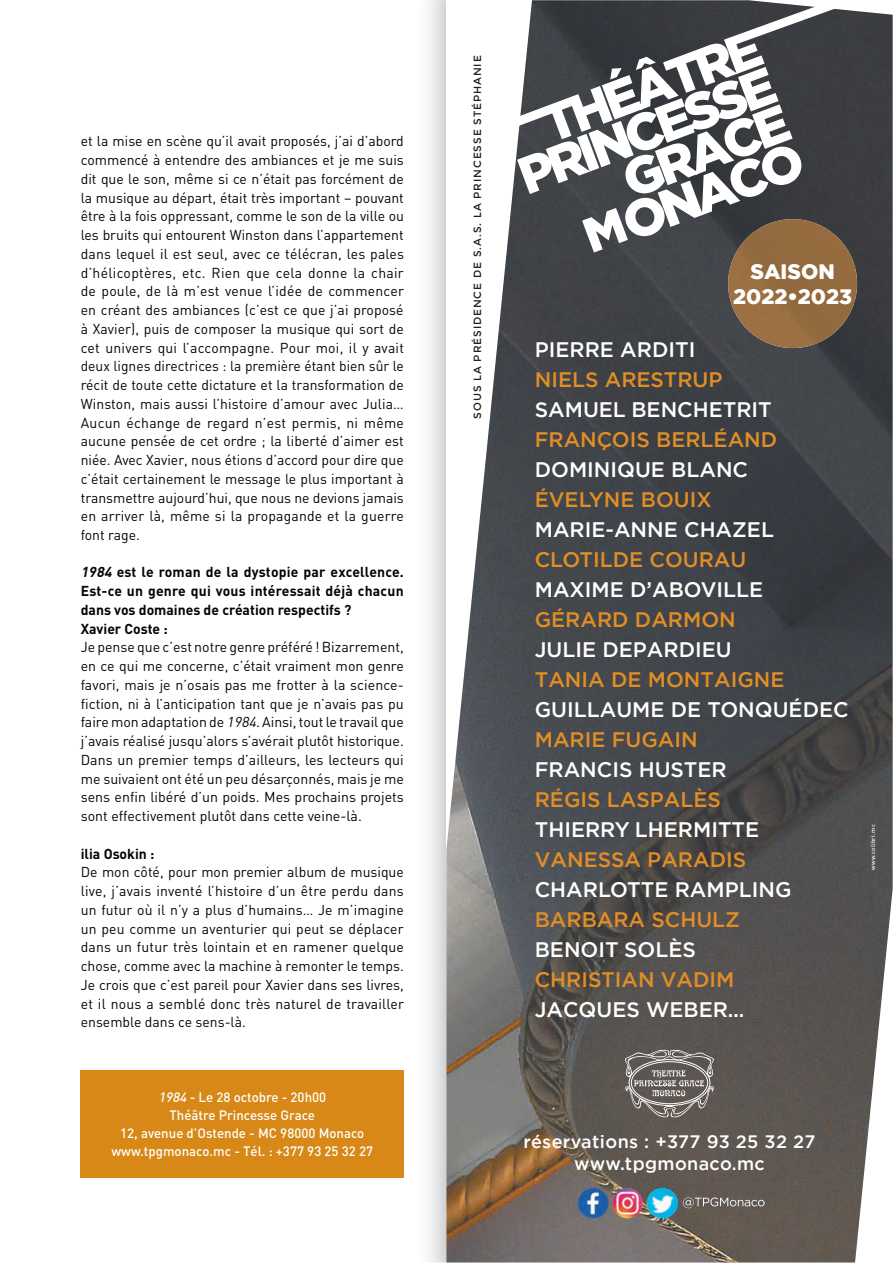
<style>
.page{position:relative;width:893px;height:1263px;background:#fff}
.page>*{position:absolute;margin:0;border:0;box-sizing:border-box;transform-origin:0 0}
.t1{font:500 21px "Gotham";color:#fff}
.t2{font:500 21px "Gotham";color:#e28e25}
.t3{font:900 20.85px/25px "Gotham";color:#fff;text-align:center}
.t4{font:500 18px/21.6px "Gotham";letter-spacing:.02em;color:#fff;text-align:center}
.t5{font:14.25px/18.8px "DIN";color:#040503;text-align:justify}
.t6{font:700 14.25px/18.8px "DIN";color:#040503}
.t7{font:500 13.5px/18px "DIN";color:#fff;text-align:center}
.t8{font:10.5px "Montserrat";letter-spacing:.09em;color:#231f20}
.t9{font:500 6px "DIN Pro";letter-spacing:.05em;color:#fff}
.s1{font-style:italic}
</style>
<div class="page">
<img style="left:446px;top:12px;width:447px;height:1251px">
<svg style="left:625px;top:1050px;width:89px;height:67px;background:#7e7975"></svg>
<img style="left:574px;top:1181px;width:107px;height:42px">
<svg style="left:683px;top:1198px;width:81px;height:10px"></svg>
<svg style="left:463px;top:0;width:404px;height:145px;fill:#3c3d41"></svg>
<div style="left:728px;top:219px;width:129px;height:129px;background:#956b3f;border-radius:50%"></div>
<svg style="left:517px;top:67px;width:284px;height:186px"></svg>
<div style="left:468px;top:55px;width:17px;height:383px;background:#fff"></div>
<div style="left:81px;top:1070px;width:323px;height:108px;background:#d78816"></div>
<p class="t5" style="left:81px;top:134px;width:325px">et la mise en scène qu’il avait proposés, j’ai d’abord commencé à entendre des ambiances et je me suis dit que le son, même si ce n’était pas forcément de la musique au départ, était très important – pouvant être à la fois oppressant, comme le son de la ville ou les bruits qui entourent Winston dans l’appartement dans lequel il est seul, avec ce télécran, les pales d’hélicoptères, etc. Rien que cela donne la chair de poule, de là m’est venue l’idée de commencer en créant des ambiances (c’est ce que j’ai proposé à Xavier), puis de composer la musique qui sort de cet univers qui l’accompagne. Pour moi, il y avait deux lignes directrices : la première étant bien sûr le récit de toute cette dictature et la transformation de Winston, mais aussi l’histoire d’amour avec Julia… Aucun échange de regard n’est permis, ni même aucune pensée de cet ordre ; la liberté d’aimer est niée. Avec Xavier, nous étions d’accord pour dire que c’était certainement le message le plus important à transmettre aujourd’hui, que nous ne devions jamais en arriver là, même si la propagande et la guerre font rage.</p>
<p class="t6" style="left:81px;top:564px;width:325px"><span class="s1">1984</span> est le roman de la dystopie par excellence.<br>Est-ce un genre qui vous intéressait déjà chacun dans vos domaines de création respectifs ?<br>Xavier Coste :</p>
<p class="t5" style="left:81px;top:640px;width:325px">Je pense que c’est notre genre préféré ! Bizarrement, en ce qui me concerne, c’était vraiment mon genre favori, mais je n’osais pas me frotter à la science&shy;fiction, ni à l’anticipation tant que je n’avais pas pu faire mon adaptation de <span class="s1">1984</span>. Ainsi, tout le travail que j’avais réalisé jusqu’alors s’avérait plutôt historique.<br>Dans un premier temps d’ailleurs, les lecteurs qui me suivaient ont été un peu désarçonnés, mais je me sens enfin libéré d’un poids. Mes prochains projets sont effectivement plutôt dans cette veine-là.</p>
<p class="t6" style="left:81px;top:845px;width:75px">ilia Osokin :</p>
<p class="t5" style="left:81px;top:864px;width:325px">De mon côté, pour mon premier album de musique live, j’avais inventé l’histoire d’un être perdu dans un futur où il n’y a plus d’humains… Je m’imagine un peu comme un aventurier qui peut se déplacer dans un futur très lointain et en ramener quelque chose, comme avec la machine à remonter le temps.<br>Je crois que c’est pareil pour Xavier dans ses livres, et il nous a semblé donc très naturel de travailler ensemble dans ce sens-là.</p>
<p class="t7" style="left:111px;top:1089px;width:263px"><span class="s1">1984</span> - Le 28 octobre - 20h00<br>Théâtre Princesse Grace<br>12, avenue d’Ostende - MC 98000 Monaco www.tpgmonaco.mc - Tél. : +377 93 25 32 27</p>
<p class="t8" style="left:471px;top:419px;width:365px;rotate:-90deg">SOUS LA PRÉSIDENCE DE S.A.S. LA PRINCESSE STÉPHANIE</p>
<h2 class="t3" style="left:733px;top:260px;width:120px">SAISON<br>2022•2023</h2>
<h1 class="t1" style="left:535px;top:340px;width:162px">PIERRE ARDITI</h1>
<h1 class="t2" style="left:535px;top:370px;width:189px">NIELS ARESTRUP</h1>
<h1 class="t1" style="left:535px;top:400px;width:238px">SAMUEL BENCHETRIT</h1>
<h1 class="t2" style="left:535px;top:430px;width:244px">FRANÇOIS BERLÉAND</h1>
<h1 class="t1" style="left:535px;top:460px;width:215px">DOMINIQUE BLANC</h1>
<h1 class="t2" style="left:535px;top:490px;width:178px">ÉVELYNE BOUIX</h1>
<h1 class="t1" style="left:535px;top:520px;width:241px">MARIE-ANNE CHAZEL</h1>
<h1 class="t2" style="left:535px;top:550px;width:213px">CLOTILDE COURAU</h1>
<h1 class="t1" style="left:535px;top:580px;width:230px">MAXIME D’ABOVILLE</h1>
<h1 class="t2" style="left:535px;top:610px;width:202px">GÉRARD DARMON</h1>
<h1 class="t1" style="left:535px;top:640px;width:198px">JULIE DEPARDIEU</h1>
<h1 class="t2" style="left:535px;top:670px;width:251px">TANIA DE MONTAIGNE</h1>
<h1 class="t1" style="left:535px;top:700px;width:315px">GUILLAUME DE TONQUÉDEC</h1>
<h1 class="t2" style="left:535px;top:730px;width:164px">MARIE FUGAIN</h1>
<h1 class="t1" style="left:535px;top:760px;width:193px">FRANCIS HUSTER</h1>
<h1 class="t2" style="left:535px;top:790px;width:188px">RÉGIS LASPALÈS</h1>
<h1 class="t1" style="left:535px;top:820px;width:226px">THIERRY LHERMITTE</h1>
<h1 class="t2" style="left:535px;top:850px;width:213px">VANESSA PARADIS</h1>
<h1 class="t1" style="left:535px;top:880px;width:258px">CHARLOTTE RAMPLING</h1>
<h1 class="t2" style="left:535px;top:910px;width:207px">BARBARA SCHULZ</h1>
<h1 class="t1" style="left:535px;top:940px;width:163px">BENOIT SOLÈS</h1>
<h1 class="t2" style="left:535px;top:970px;width:201px">CHRISTIAN VADIM</h1>
<h1 class="t1" style="left:535px;top:1000px;width:211px">JACQUES WEBER…</h1>
<p class="t9" style="left:870px;top:870px;width:47px;rotate:-90deg">www.colibri.mc</p>
<p class="t4" style="left:524px;top:1132px;width:293px">réservations : +377 93 25 32 27 www.tpgmonaco.mc</p>
</div>
